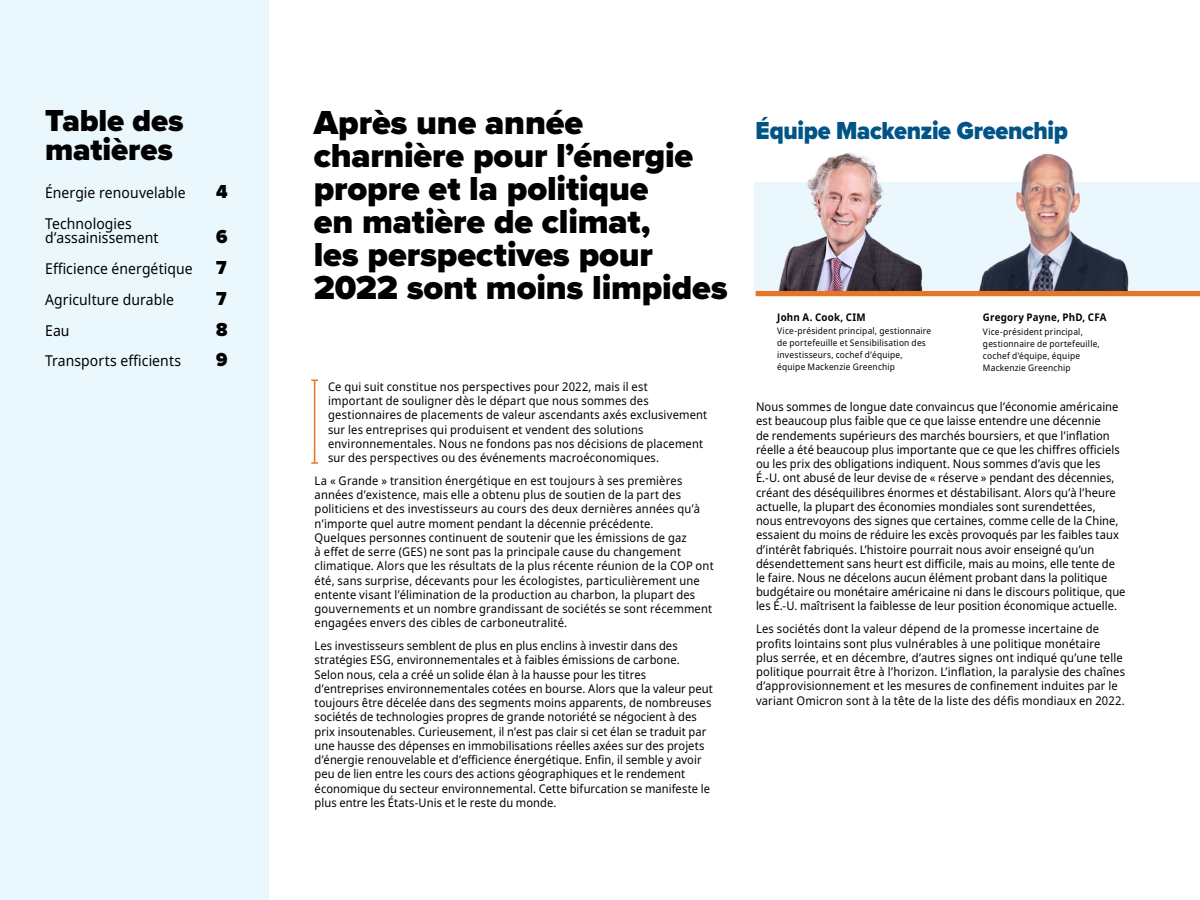
<style>
.page{position:relative;width:1200px;height:900px;background:#fff}
.page>*{position:absolute;margin:0;border:0;box-sizing:border-box;transform-origin:0 0}
.t1{font:900 34.5px/33px "Proxima Nova";letter-spacing:-.005em;color:#000}
.t2{font:900 31.5px/28.5px "Proxima Nova";letter-spacing:-.005em;color:#000}
.t3{font:900 25.5px "Proxima Nova";letter-spacing:-.015em;color:#005486;scale:.93 1}
.t4{font:900 19.5px/30.8px "Proxima Nova";color:#000;text-align:justify;scale:.93 1}
.t5{font:15px/30.8px "Noto Sans";letter-spacing:.005em;color:#000;scale:.93 1}
.t6{font:12px/14.2px "Noto Sans";letter-spacing:.01em;color:#000;scale:.93 1}
.t7{font:700 10.5px "Noto Sans";letter-spacing:.02em;color:#000;scale:.93 1}
.t8{font:9px "Noto Sans";letter-spacing:.025em;color:#000;scale:.93 1}
</style>
<div class="page">
<div style="left:0;top:0;width:268px;height:900px;background:#eaf8fe"></div>
<svg style="left:311px;top:462px;width:7px;height:2px"></svg>
<hr style="left:314px;top:380px;width:1px;height:83px;background:#e87524">
<div style="left:754px;top:183px;width:446px;height:108px;background:#eaf8fe"></div>
<img style="left:767px;top:153px;width:156px;height:138px">
<img style="left:968px;top:153px;width:164px;height:138px">
<div style="left:756px;top:291px;width:444px;height:5px;background:#e87524"></div>
<p class="t2" style="left:45px;top:106px;width:140px">Table des matières</p>
<p class="t5" style="left:45px;top:178px;width:153px">Énergie renouvelable<br>Technologies</p>
<p class="t5" style="left:45px;top:223px;width:123px">d’assainissement</p>
<p class="t4" style="left:216px;top:176px;width:14px">4</p>
<p class="t4" style="left:216px;top:221px;width:14px">6</p>
<p class="t5" style="left:45px;top:254px;width:160px">Efficience énergétique<br>Agriculture durable<br>Eau</p>
<p class="t4" style="left:216px;top:252px;width:14px">7<br>7<br>8</p>
<p class="t5" style="left:45px;top:346px;width:148px">Transports efficients</p>
<p class="t4" style="left:216px;top:344px;width:14px">9</p>
<h1 class="t1" style="left:314px;top:106px;width:415px">Après une année charnière pour l’énergie propre et la politique<br>en matière de climat,<br>les perspectives pour<br>2022 sont moins limpides</h1>
<p class="t6" style="left:328px;top:380px;width:409px">Ce qui suit constitue nos perspectives pour 2022, mais il est<br>important de souligner dès le départ que nous sommes des gestionnaires de placements de valeur ascendants axés exclusivement sur les entreprises qui produisent et vendent des solutions environnementales. Nous ne fondons pas nos décisions de placement sur des perspectives ou des événements macroéconomiques.</p>
<p class="t6" style="left:315px;top:474px;width:416px">La « Grande » transition énergétique en est toujours à ses premières années d’existence, mais elle a obtenu plus de soutien de la part des politiciens et des investisseurs au cours des deux dernières années qu’à n’importe quel autre moment pendant la décennie précédente.<br>Quelques personnes continuent de soutenir que les émissions de gaz</p>
<p class="t6" style="left:315px;top:545px;width:396px">à effet de serre (GES) ne sont pas la principale cause du changement</p>
<p class="t6" style="left:315px;top:559px;width:431px">climatique. Alors que les résultats de la plus récente réunion de la COP ont été, sans surprise, décevants pour les écologistes, particulièrement une</p>
<p class="t6" style="left:315px;top:588px;width:411px">entente visant l’élimination de la production au charbon, la plupart des</p>
<p class="t6" style="left:315px;top:602px;width:429px">gouvernements et un nombre grandissant de sociétés se sont récemment engagées envers des cibles de carboneutralité.</p>
<p class="t6" style="left:315px;top:639px;width:392px">Les investisseurs semblent de plus en plus enclins à investir dans des</p>
<p class="t6" style="left:315px;top:653px;width:394px">stratégies ESG, environnementales et à faibles émissions de carbone.<br>Selon nous, cela a créé un solide élan à la hausse pour les titres</p>
<p class="t6" style="left:315px;top:682px;width:430px">d’entreprises environnementales cotées en bourse. Alors que la valeur peut toujours être décelée dans des segments moins apparents, de nombreuses</p>
<p class="t6" style="left:315px;top:710px;width:413px">sociétés de technologies propres de grande notoriété se négocient à des</p>
<p class="t6" style="left:315px;top:725px;width:423px">prix insoutenables. Curieusement, il n’est pas clair si cet élan se traduit par</p>
<p class="t6" style="left:315px;top:739px;width:421px">une hausse des dépenses en immobilisations réelles axées sur des projets d’énergie renouvelable et d’efficience énergétique. Enfin, il semble y avoir peu de lien entre les cours des actions géographiques et le rendement</p>
<p class="t6" style="left:315px;top:782px;width:427px">économique du secteur environnemental. Cette bifurcation se manifeste le plus entre les États-Unis et le reste du monde.</p>
<p class="t3" style="left:756px;top:112px;width:337px">Équipe Mackenzie Greenchip</p>
<p class="t7" style="left:777px;top:310px;width:97px">John A. Cook, CIM</p>
<p class="t7" style="left:983px;top:310px;width:134px">Gregory Payne, PhD, CFA</p>
<p class="t8" style="left:777px;top:325px;width:167px">Vice-président principal, gestionnaire</p>
<p class="t8" style="left:983px;top:325px;width:109px">Vice-président principal,</p>
<p class="t8" style="left:777px;top:337px;width:161px">de portefeuille et Sensibilisation des</p>
<p class="t8" style="left:983px;top:337px;width:127px">gestionnaire de portefeuille,</p>
<p class="t8" style="left:777px;top:349px;width:136px">investisseurs, cochef d’équipe,</p>
<p class="t8" style="left:983px;top:349px;width:106px">cochef d’équipe, équipe</p>
<p class="t8" style="left:777px;top:361px;width:128px">équipe Mackenzie Greenchip</p>
<p class="t8" style="left:983px;top:361px;width:96px">Mackenzie Greenchip</p>
<p class="t6" style="left:756px;top:400px;width:391px">Nous sommes de longue date convaincus que l’économie américaine est beaucoup plus faible que ce que laisse entendre une décennie</p>
<p class="t6" style="left:756px;top:428px;width:393px">de rendements supérieurs des marchés boursiers, et que l’inflation réelle a été beaucoup plus importante que ce que les chiffres officiels</p>
<p class="t6" style="left:756px;top:457px;width:387px">ou les prix des obligations indiquent. Nous sommes d’avis que les<br>É.-U. ont abusé de leur devise de « réserve » pendant des décennies,</p>
<p class="t6" style="left:756px;top:485px;width:389px">créant des déséquilibres énormes et déstabilisant. Alors qu’à l’heure</p>
<p class="t6" style="left:756px;top:500px;width:367px">actuelle, la plupart des économies mondiales sont surendettées,</p>
<p class="t6" style="left:756px;top:514px;width:391px">nous entrevoyons des signes que certaines, comme celle de la Chine,</p>
<p class="t6" style="left:756px;top:528px;width:392px">essaient du moins de réduire les excès provoqués par les faibles taux</p>
<p class="t6" style="left:756px;top:542px;width:388px">d’intérêt fabriqués. L’histoire pourrait nous avoir enseigné qu’un désendettement sans heurt est difficile, mais au moins, elle tente de</p>
<p class="t6" style="left:756px;top:571px;width:399px">le faire. Nous ne décelons aucun élément probant dans la politique budgétaire ou monétaire américaine ni dans le discours politique, que les É.-U. maîtrisent la faiblesse de leur position économique actuelle.</p>
<p class="t6" style="left:756px;top:622px;width:370px">Les sociétés dont la valeur dépend de la promesse incertaine de</p>
<p class="t6" style="left:756px;top:636px;width:372px">profits lointains sont plus vulnérables à une politique monétaire</p>
<p class="t6" style="left:756px;top:651px;width:396px">plus serrée, et en décembre, d’autres signes ont indiqué qu’une telle</p>
<p class="t6" style="left:756px;top:665px;width:398px">politique pourrait être à l’horizon. L’inflation, la paralysie des chaînes d’approvisionnement et les mesures de confinement induites par le variant Omicron sont à la tête de la liste des défis mondiaux en 2022.</p>
</div>
